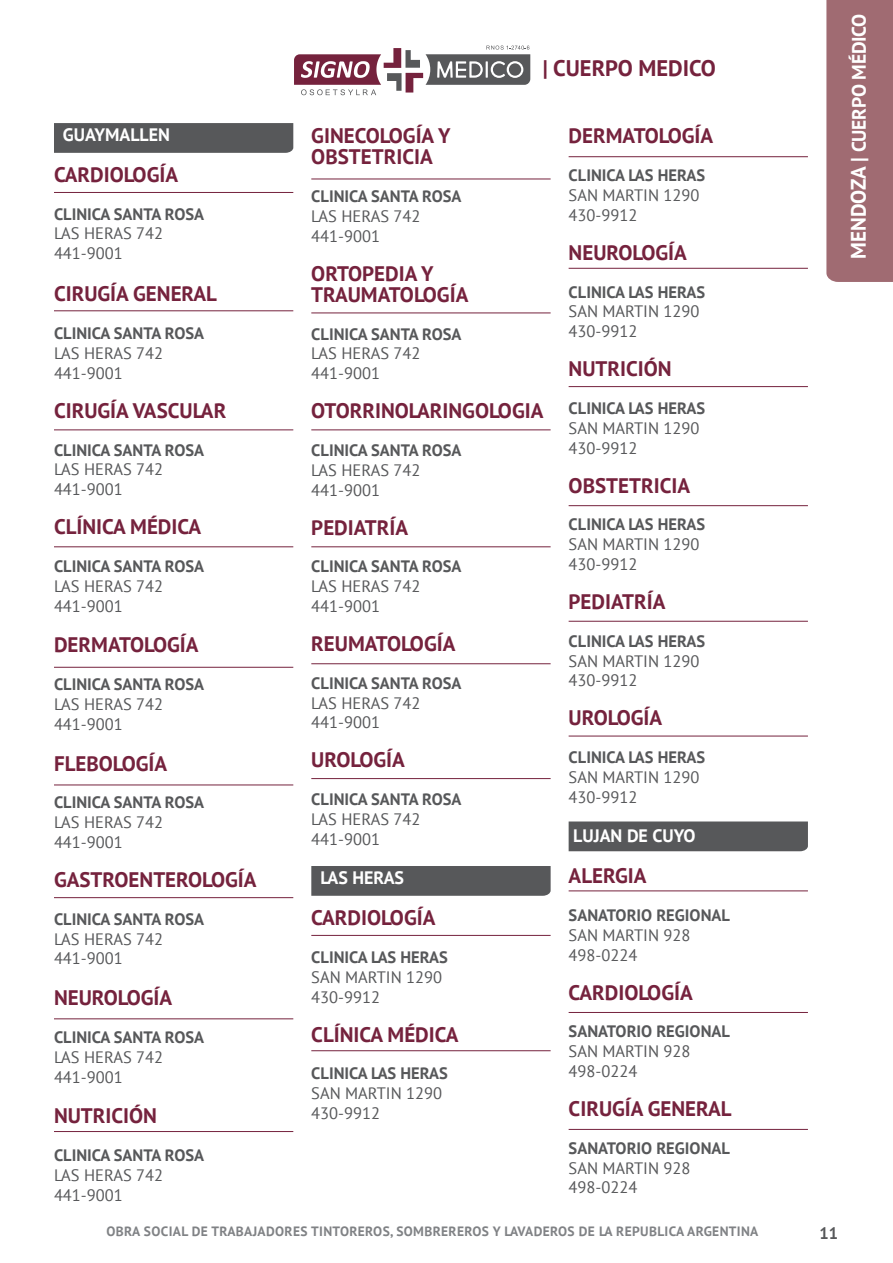
<style>
.page{position:relative;width:893px;height:1263px;background:#fff}
.page>*{position:absolute;margin:0;border:0;box-sizing:border-box;transform-origin:0 0}
.t1{font:700 22.5px "PT Sans";color:#75223d}
.t2{font:700 21px "PT Sans";color:#75223d}
.t3{font:700 19.5px "PT Sans";letter-spacing:-.01em;color:#fff}
.t4{font:700 18px "PT Sans";color:#fff}
.t5{font:16.5px "PT Sans";color:#57585a}
.t6{font:700 16.5px "PT Sans";color:#57585a}
.t7{font:700 13.5px "PT Sans";letter-spacing:.025em;color:#808285}
.s1{font-size:21px}
</style>
<div class="page">
<svg style="left:294px;top:46px;width:236px;height:49px"></svg>
<div style="left:54px;top:123px;width:239px;height:30px;background:#57585a"></div>
<div style="left:311px;top:866px;width:240px;height:30px;background:#57585a"></div>
<div style="left:569px;top:821px;width:239px;height:30px;background:#57585a"></div>
<div style="left:826px;top:0;width:67px;height:282px;background:#a06b72"></div>
<hr style="left:54px;top:192px;width:239px;height:1px;background:#75223d">
<hr style="left:311px;top:935px;width:240px;height:1px;background:#75223d">
<hr style="left:569px;top:890px;width:239px;height:1px;background:#75223d">
<hr style="left:569px;top:1012px;width:239px;height:1px;background:#75223d">
<hr style="left:569px;top:1129px;width:239px;height:1px;background:#75223d">
<hr style="left:311px;top:1050px;width:240px;height:1px;background:#75223d">
<hr style="left:569px;top:156px;width:239px;height:1px;background:#75223d">
<hr style="left:569px;top:268px;width:239px;height:1px;background:#75223d">
<hr style="left:569px;top:386px;width:239px;height:1px;background:#75223d">
<hr style="left:569px;top:505px;width:239px;height:1px;background:#75223d">
<hr style="left:569px;top:621px;width:239px;height:1px;background:#75223d">
<hr style="left:569px;top:736px;width:239px;height:1px;background:#75223d">
<hr style="left:311px;top:179px;width:240px;height:1px;background:#75223d">
<hr style="left:311px;top:313px;width:240px;height:1px;background:#75223d">
<hr style="left:311px;top:429px;width:240px;height:1px;background:#75223d">
<hr style="left:311px;top:546px;width:240px;height:1px;background:#75223d">
<hr style="left:311px;top:663px;width:240px;height:1px;background:#75223d">
<hr style="left:311px;top:778px;width:240px;height:1px;background:#75223d">
<hr style="left:54px;top:310px;width:239px;height:1px;background:#75223d">
<hr style="left:54px;top:429px;width:239px;height:1px;background:#75223d">
<hr style="left:54px;top:546px;width:239px;height:1px;background:#75223d">
<hr style="left:54px;top:667px;width:239px;height:1px;background:#75223d">
<hr style="left:54px;top:784px;width:239px;height:1px;background:#75223d">
<hr style="left:54px;top:897px;width:239px;height:1px;background:#75223d">
<hr style="left:54px;top:1018px;width:239px;height:1px;background:#75223d">
<hr style="left:54px;top:1131px;width:239px;height:1px;background:#75223d">
<p class="t4" style="left:63px;top:123px;width:109px">GUAYMALLEN</p>
<p class="t2" style="left:54px;top:161px;width:126px">CARDIOLOGÍA</p>
<p class="t6" style="left:54px;top:203px;width:152px">CLINICA SANTA ROSA</p>
<p class="t5" style="left:54px;top:223px;width:111px">LAS HERAS 742</p>
<p class="t5" style="left:54px;top:243px;width:70px">441-9001</p>
<p class="t2" style="left:54px;top:280px;width:164px">CIRUGÍA GENERAL</p>
<p class="t6" style="left:54px;top:322px;width:152px">CLINICA SANTA ROSA</p>
<p class="t5" style="left:54px;top:342px;width:111px">LAS HERAS 742</p>
<p class="t5" style="left:54px;top:362px;width:70px">441-9001</p>
<p class="t2" style="left:54px;top:396px;width:174px">CIRUGÍA VASCULAR</p>
<p class="t6" style="left:54px;top:439px;width:152px">CLINICA SANTA ROSA</p>
<p class="t5" style="left:54px;top:459px;width:111px">LAS HERAS 742</p>
<p class="t5" style="left:54px;top:479px;width:70px">441-9001</p>
<p class="t2" style="left:54px;top:513px;width:149px">CLÍNICA MÉDICA</p>
<p class="t6" style="left:54px;top:555px;width:152px">CLINICA SANTA ROSA</p>
<p class="t5" style="left:54px;top:575px;width:111px">LAS HERAS 742</p>
<p class="t5" style="left:54px;top:595px;width:70px">441-9001</p>
<p class="t2" style="left:54px;top:631px;width:146px">DERMATOLOGÍA</p>
<p class="t6" style="left:54px;top:673px;width:152px">CLINICA SANTA ROSA</p>
<p class="t5" style="left:54px;top:693px;width:111px">LAS HERAS 742</p>
<p class="t5" style="left:54px;top:713px;width:70px">441-9001</p>
<p class="t2" style="left:54px;top:749px;width:115px">FLEBOLOGÍA</p>
<p class="t6" style="left:54px;top:791px;width:152px">CLINICA SANTA ROSA</p>
<p class="t5" style="left:54px;top:812px;width:111px">LAS HERAS 742</p>
<p class="t5" style="left:54px;top:831px;width:70px">441-9001</p>
<p class="t2" style="left:54px;top:866px;width:204px">GASTROENTEROLOGÍA</p>
<p class="t6" style="left:54px;top:908px;width:152px">CLINICA SANTA ROSA</p>
<p class="t5" style="left:54px;top:928px;width:111px">LAS HERAS 742</p>
<p class="t5" style="left:54px;top:948px;width:70px">441-9001</p>
<p class="t2" style="left:54px;top:984px;width:120px">NEUROLOGÍA</p>
<p class="t6" style="left:54px;top:1026px;width:152px">CLINICA SANTA ROSA</p>
<p class="t5" style="left:54px;top:1046px;width:111px">LAS HERAS 742</p>
<p class="t5" style="left:54px;top:1066px;width:70px">441-9001</p>
<p class="t2" style="left:54px;top:1102px;width:105px">NUTRICIÓN</p>
<p class="t6" style="left:54px;top:1144px;width:152px">CLINICA SANTA ROSA</p>
<p class="t5" style="left:54px;top:1164px;width:111px">LAS HERAS 742</p>
<p class="t5" style="left:54px;top:1184px;width:70px">441-9001</p>
<p class="t1" style="left:543px;top:54px;width:175px">| CUERPO MEDICO</p>
<p class="t2" style="left:311px;top:122px;width:141px">GINECOLOGÍA Y</p>
<p class="t2" style="left:311px;top:143px;width:123px">OBSTETRICIA</p>
<p class="t6" style="left:311px;top:185px;width:152px">CLINICA SANTA ROSA</p>
<p class="t5" style="left:311px;top:206px;width:111px">LAS HERAS 742</p>
<p class="t5" style="left:311px;top:225px;width:70px">441-9001</p>
<p class="t2" style="left:311px;top:259px;width:124px">ORTOPEDIA Y</p>
<p class="t2" style="left:311px;top:280px;width:159px">TRAUMATOLOGÍA</p>
<p class="t6" style="left:311px;top:323px;width:152px">CLINICA SANTA ROSA</p>
<p class="t5" style="left:311px;top:343px;width:111px">LAS HERAS 742</p>
<p class="t5" style="left:311px;top:363px;width:70px">441-9001</p>
<p class="t2" style="left:311px;top:397px;width:234px">OTORRINOLARINGOLOGIA</p>
<p class="t6" style="left:311px;top:439px;width:152px">CLINICA SANTA ROSA</p>
<p class="t5" style="left:311px;top:459px;width:111px">LAS HERAS 742</p>
<p class="t5" style="left:311px;top:479px;width:70px">441-9001</p>
<p class="t2" style="left:311px;top:513px;width:98px">PEDIATRÍA</p>
<p class="t6" style="left:311px;top:556px;width:152px">CLINICA SANTA ROSA</p>
<p class="t5" style="left:311px;top:576px;width:111px">LAS HERAS 742</p>
<p class="t5" style="left:311px;top:596px;width:70px">441-9001</p>
<p class="t2" style="left:311px;top:630px;width:146px">REUMATOLOGÍA</p>
<p class="t6" style="left:311px;top:672px;width:152px">CLINICA SANTA ROSA</p>
<p class="t5" style="left:311px;top:692px;width:111px">LAS HERAS 742</p>
<p class="t5" style="left:311px;top:712px;width:70px">441-9001</p>
<p class="t2" style="left:311px;top:746px;width:95px">UROLOGÍA</p>
<p class="t6" style="left:311px;top:788px;width:152px">CLINICA SANTA ROSA</p>
<p class="t5" style="left:311px;top:809px;width:111px">LAS HERAS 742</p>
<p class="t5" style="left:311px;top:828px;width:70px">441-9001</p>
<p class="t4" style="left:320px;top:866px;width:85px">LAS HERAS</p>
<p class="t2" style="left:311px;top:904px;width:126px">CARDIOLOGÍA</p>
<p class="t6" style="left:311px;top:946px;width:138px">CLINICA LAS HERAS</p>
<p class="t5" style="left:311px;top:966px;width:132px">SAN MARTIN 1290</p>
<p class="t5" style="left:311px;top:986px;width:70px">430-9912</p>
<p class="t2" style="left:311px;top:1020px;width:149px">CLÍNICA MÉDICA</p>
<p class="t6" style="left:311px;top:1063px;width:138px">CLINICA LAS HERAS</p>
<p class="t5" style="left:311px;top:1083px;width:132px">SAN MARTIN 1290</p>
<p class="t5" style="left:311px;top:1103px;width:70px">430-9912</p>
<p class="t2" style="left:569px;top:122px;width:146px">DERMATOLOGÍA</p>
<p class="t6" style="left:569px;top:164px;width:138px">CLINICA LAS HERAS</p>
<p class="t5" style="left:569px;top:185px;width:132px">SAN MARTIN 1290</p>
<p class="t5" style="left:569px;top:204px;width:70px">430-9912</p>
<p class="t2" style="left:569px;top:238px;width:120px">NEUROLOGÍA</p>
<p class="t6" style="left:569px;top:281px;width:138px">CLINICA LAS HERAS</p>
<p class="t5" style="left:569px;top:301px;width:132px">SAN MARTIN 1290</p>
<p class="t5" style="left:569px;top:321px;width:70px">430-9912</p>
<p class="t2" style="left:569px;top:355px;width:105px">NUTRICIÓN</p>
<p class="t6" style="left:569px;top:397px;width:138px">CLINICA LAS HERAS</p>
<p class="t5" style="left:569px;top:417px;width:132px">SAN MARTIN 1290</p>
<p class="t5" style="left:569px;top:437px;width:70px">430-9912</p>
<p class="t2" style="left:569px;top:471px;width:123px">OBSTETRICIA</p>
<p class="t6" style="left:569px;top:514px;width:138px">CLINICA LAS HERAS</p>
<p class="t5" style="left:569px;top:534px;width:132px">SAN MARTIN 1290</p>
<p class="t5" style="left:569px;top:554px;width:70px">430-9912</p>
<p class="t2" style="left:569px;top:588px;width:98px">PEDIATRÍA</p>
<p class="t6" style="left:569px;top:630px;width:138px">CLINICA LAS HERAS</p>
<p class="t5" style="left:569px;top:650px;width:132px">SAN MARTIN 1290</p>
<p class="t5" style="left:569px;top:670px;width:70px">430-9912</p>
<p class="t2" style="left:569px;top:704px;width:95px">UROLOGÍA</p>
<p class="t6" style="left:569px;top:746px;width:138px">CLINICA LAS HERAS</p>
<p class="t5" style="left:569px;top:767px;width:132px">SAN MARTIN 1290</p>
<p class="t5" style="left:569px;top:786px;width:70px">430-9912</p>
<p class="t4" style="left:573px;top:824px;width:124px">LUJAN DE CUYO</p>
<p class="t2" style="left:569px;top:862px;width:79px">ALERGIA</p>
<p class="t6" style="left:569px;top:904px;width:163px">SANATORIO REGIONAL</p>
<p class="t5" style="left:569px;top:924px;width:123px">SAN MARTIN 928</p>
<p class="t5" style="left:569px;top:944px;width:70px">498-0224</p>
<p class="t2" style="left:569px;top:978px;width:126px">CARDIOLOGÍA</p>
<p class="t6" style="left:569px;top:1021px;width:163px">SANATORIO REGIONAL</p>
<p class="t5" style="left:569px;top:1041px;width:123px">SAN MARTIN 928</p>
<p class="t5" style="left:569px;top:1061px;width:70px">498-0224</p>
<p class="t2" style="left:569px;top:1095px;width:164px">CIRUGÍA GENERAL</p>
<p class="t6" style="left:569px;top:1137px;width:163px">SANATORIO REGIONAL</p>
<p class="t5" style="left:569px;top:1157px;width:123px">SAN MARTIN 928</p>
<p class="t5" style="left:569px;top:1177px;width:70px">498-0224</p>
<p class="t7" style="left:107px;top:1222px;width:653px">OBRA SOCIAL DE TRABAJADORES TINTOREROS, SOMBREREROS Y LAVADEROS DE LA REPUBLICA ARGENTINA</p>
<p class="t6" style="left:819px;top:1222px;width:20px">11</p>
<p class="t3" style="left:846px;top:259px;width:247px;rotate:-90deg"><span class="s1">MENDOZA |</span> CUERPO MÉDICO</p>
</div>
